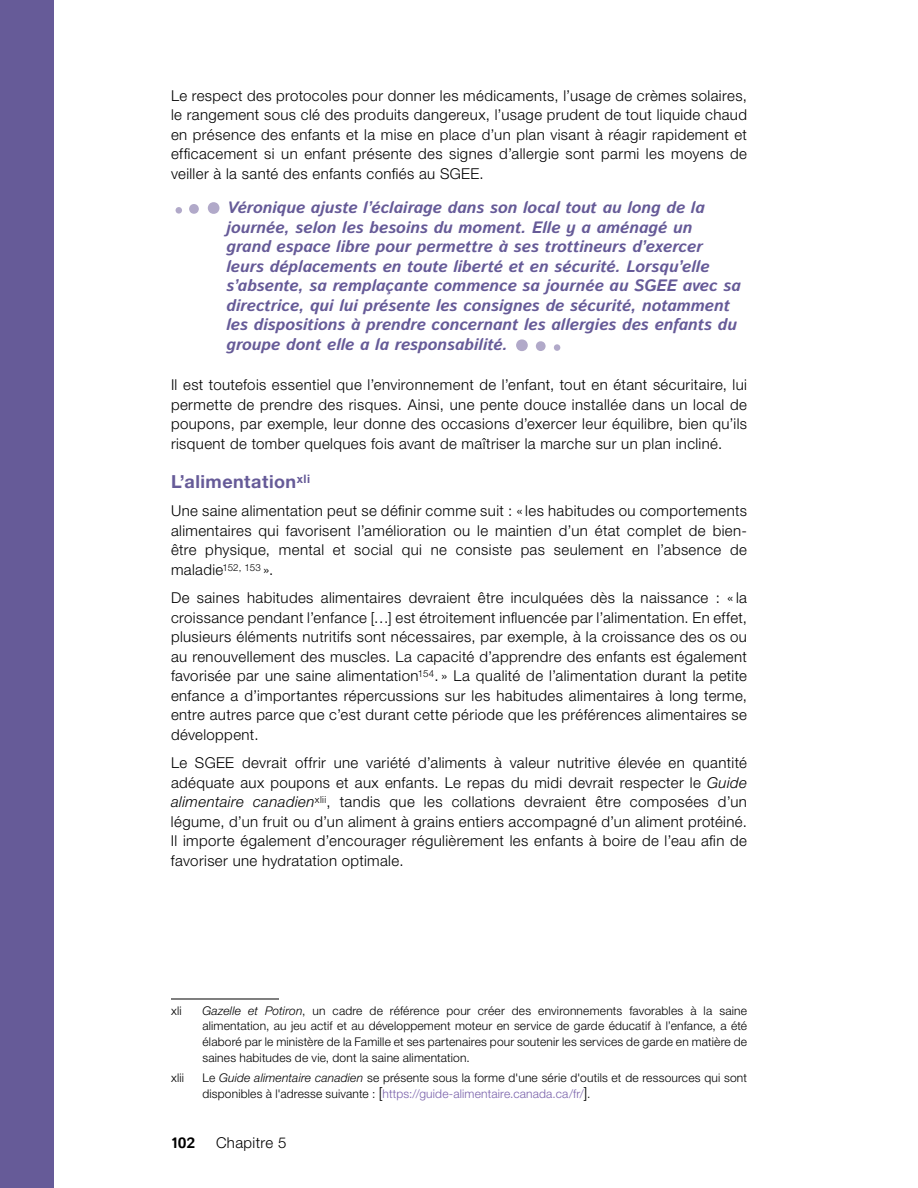
<style>
.page{position:relative;width:918px;height:1188px;background:#fff}
.page>*{position:absolute;margin:0;border:0;box-sizing:border-box;transform-origin:0 0}
.P_T1{font:108px "Avenir Next";color:#b1a9c9}
.P_T1-2{font:60px "Avenir Next";color:#b1a9c9}
.P_T2_Ch5{font:700 18px "Helvetica Neue LT Std";letter-spacing:.025em;color:#665b98}
.P_Ch5_exemple{font:italic 700 16.5px/19.5px "Istok Web";letter-spacing:-.005em;color:#665b98}
.t1{font:300 15px/19.5px "Helvetica Neue LT Std";letter-spacing:.025em;color:#000;text-align:justify}
.t2{font:700 15px "Istok Web";color:#000}
.NBP{font:300 12px/15.8px "Helvetica Neue LT Std";letter-spacing:.015em;color:#000;text-align:justify}
.s1{font-size:90px}
.s2{font-size:108px}
.s3{font-size:60px}
.s4{font-style:italic}
.s5{font-size:15px}
.s6{color:#7961aa}
</style>
<div class="page">
<div style="left:0;top:0;width:54px;height:1188px;background:#665b98"></div>
<hr style="left:171px;top:999px;width:108px;height:1px;background:#000">
<p class="t1" style="left:171px;top:85px;width:578px">Le respect des protocoles pour donner les médicaments, l’usage de crèmes solaires, le rangement sous clé des produits dangereux, l’usage prudent de tout liquide chaud en présence des enfants et la mise en place d’un plan visant à réagir rapidement et efficacement si un enfant présente des signes d’allergie sont parmi les moyens de veiller à la santé des enfants confiés au SGEE.</p>
<p class="P_T1-2" style="left:171px;top:142px;width:58px">.<span class="s1">.</span><span class="s2">.</span></p>
<p class="P_Ch5_exemple" style="left:227px;top:198px;width:516px">Véronique ajuste l’éclairage dans son local tout au long de la journée, selon les besoins du moment. Elle y a aménagé un<br>grand espace libre pour permettre à ses trottineurs d’exercer leurs déplacements en toute liberté et en sécurité. Lorsqu’elle s’absente, sa remplaçante commence sa journée au SGEE avec sa directrice, qui lui présente les consignes de sécurité, notamment les dispositions à prendre concernant les allergies des enfants du groupe dont elle a la responsabilité.</p>
<p class="P_T1" style="left:508px;top:222px;width:59px">.<span class="s1">.</span><span class="s3">.</span></p>
<p class="t1" style="left:171px;top:375px;width:578px">Il est toutefois essentiel que l’environnement de l’enfant, tout en étant sécuritaire, lui permette de prendre des risques. Ainsi, une pente douce installée dans un local de poupons, par exemple, leur donne des occasions d’exercer leur équilibre, bien qu’ils risquent de tomber quelques fois avant de maîtriser la marche sur un plan incliné.</p>
<p class="P_T2_Ch5" style="left:171px;top:470px;width:141px">L’alimentation<sup>xli</sup></p>
<p class="t1" style="left:171px;top:501px;width:578px">Une saine alimentation peut se définir comme suit : « les habitudes ou comportements alimentaires qui favorisent l’amélioration ou le maintien d’un état complet de bien&shy;être physique, mental et social qui ne consiste pas seulement en l’absence de maladie<sup>152,</sup> <sup>153</sup> ».</p>
<p class="t1" style="left:171px;top:588px;width:578px">De saines habitudes alimentaires devraient être inculquées dès la naissance : « la croissance pendant l’enfance […] est étroitement influencée par l’alimentation. En effet, plusieurs éléments nutritifs sont nécessaires, par exemple, à la croissance des os ou au renouvellement des muscles. La capacité d’apprendre des enfants est également favorisée par une saine alimentation<sup>154</sup>. » La qualité de l’alimentation durant la petite enfance a d’importantes répercussions sur les habitudes alimentaires à long terme, entre autres parce que c’est durant cette période que les préférences alimentaires se développent.</p>
<p class="t1" style="left:171px;top:753px;width:578px">Le SGEE devrait offrir une variété d’aliments à valeur nutritive élevée en quantité adéquate aux poupons et aux enfants. Le repas du midi devrait respecter le <span class="s4">Guide alimentaire canadien</span><sup>xlii</sup>, tandis que les collations devraient être composées d’un légume, d’un fruit ou d’un aliment à grains entiers accompagné d’un aliment protéiné.<br>Il importe également d’encourager régulièrement les enfants à boire de l’eau afin de favoriser une hydratation optimale.</p>
<p class="NBP" style="left:171px;top:1002px;width:12px">xli</p>
<p class="NBP" style="left:202px;top:1002px;width:546px"><span class="s4">Gazelle et Potiron</span>, un cadre de référence pour créer des environnements favorables à la saine alimentation, au jeu actif et au développement moteur en service de garde éducatif à l’enfance, a été élaboré par le ministère de la Famille et ses partenaires pour soutenir les services de garde en matière de saines habitudes de vie, dont la saine alimentation.</p>
<p class="NBP" style="left:171px;top:1070px;width:14px">xlii</p>
<p class="NBP" style="left:202px;top:1070px;width:546px">Le <span class="s4">Guide alimentaire canadien</span> se présente sous la forme d'une série d'outils et de ressources qui sont disponibles à l'adresse suivante : <span class="s5">[</span><span class="s6">https://guide-alimentaire.canada.ca/fr/</span><span class="s5">]</span>.</p>
<p class="t2" style="left:171px;top:1133px;width:26px">102</p>
<p class="t1" style="left:216px;top:1132px;width:72px">Chapitre 5</p>
</div>
